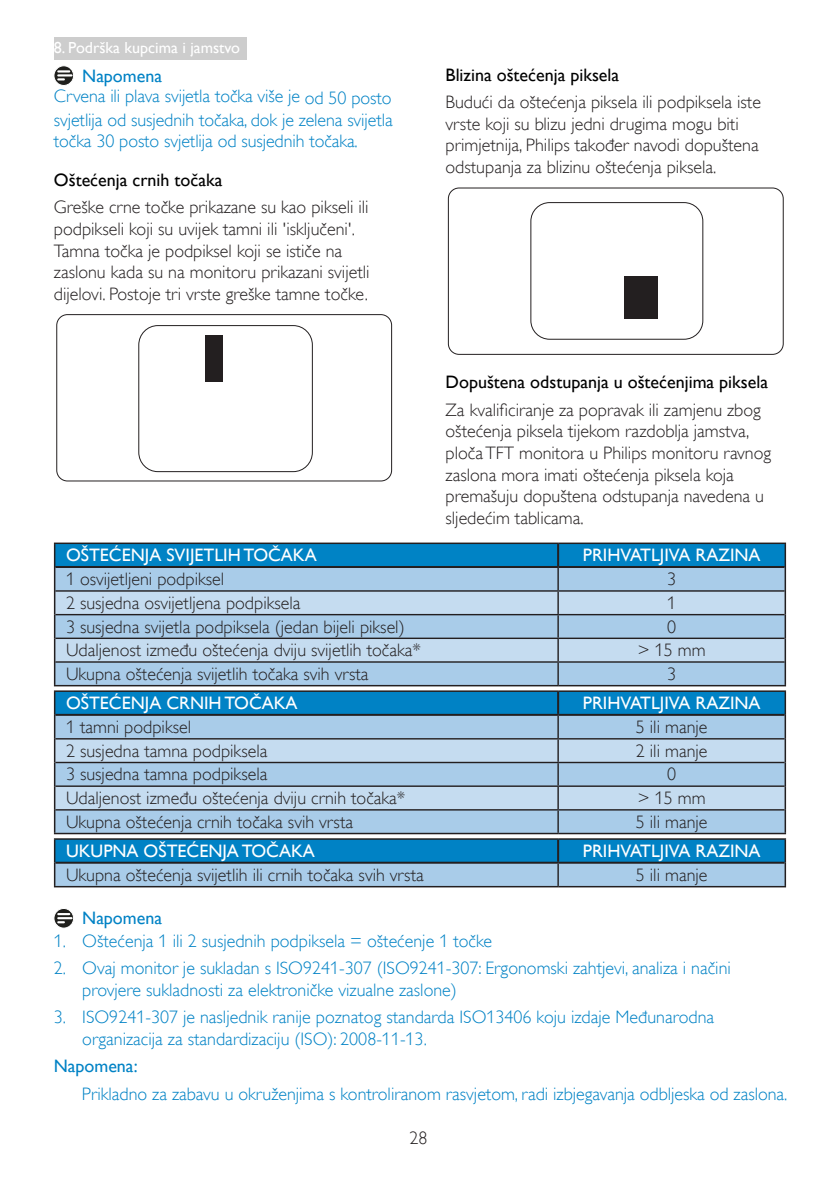
<style>
.page{position:relative;width:840px;height:1191px;background:#fff}
.page>*{position:absolute;margin:0;border:0;box-sizing:border-box;transform-origin:0 0}
.chapter-paragraph{font:18px/21.6px "Gill Sans Alt One WGL Light";color:#231f20}
.Note_body{font:18px/21.6px "Gill Sans Alt One WGL Light";color:#0082c5}
.t1{font:18px "Gill Sans Alt One WGL";color:#fff}
.Heading_3{font:18px "Gill Sans Alt One WGL";color:#000}
.Heading_4_Blue{font:18px "Gill Sans Alt One WGL";color:#0082c5}
.Note_body-2{font:18px "Gill Sans Alt One WGL";color:#0082c5}
.t2{font:16px "Gill Sans Alt One WGL";color:#fff}
</style>
<div class="page">
<div style="left:54px;top:37px;width:193px;height:23px;background:#cdcdcd"></div>
<div style="left:448px;top:188px;width:335px;height:166px;border:1px solid #231f20;border-radius:11px"></div>
<div style="left:530px;top:202px;width:172px;height:137px;border:1px solid #231f20;border-radius:19px"></div>
<div style="left:624px;top:276px;width:33px;height:43px;background:#231f20"></div>
<svg style="left:54px;top:66px;width:20px;height:19px"></svg>
<div style="left:54px;top:66px;width:20px;height:19px;border:1px solid #fff;border-radius:50%"></div>
<svg style="left:58px;top:70px;width:13px;height:10px"></svg>
<div style="left:56px;top:314px;width:335px;height:167px;border:1px solid #231f20;border-radius:11px"></div>
<div style="left:138px;top:325px;width:174px;height:147px;border:1px solid #231f20;border-radius:19px"></div>
<div style="left:205px;top:335px;width:18px;height:46px;background:#231f20"></div>
<hr style="left:54px;top:685px;width:504px;height:1px;background:#231f20">
<hr style="left:558px;top:685px;width:227px;height:1px;background:#231f20">
<hr style="left:54px;top:542px;width:504px;height:2px;background:#231f20">
<hr style="left:558px;top:542px;width:227px;height:2px;background:#231f20">
<svg style="left:54px;top:543px;width:731px;height:142px;background:#90bcda"></svg>
<hr style="left:55px;top:566px;width:503px;height:2px;background:#231f20">
<hr style="left:557px;top:544px;width:2px;height:22px;background:#231f20">
<hr style="left:558px;top:566px;width:226px;height:2px;background:#231f20">
<hr style="left:54px;top:832px;width:504px;height:2px;background:#231f20">
<hr style="left:558px;top:832px;width:227px;height:2px;background:#231f20">
<hr style="left:54px;top:690px;width:504px;height:2px;background:#231f20">
<hr style="left:558px;top:690px;width:227px;height:2px;background:#231f20">
<svg style="left:54px;top:691px;width:731px;height:141px;background:#90bcda"></svg>
<hr style="left:55px;top:714px;width:503px;height:2px;background:#231f20">
<hr style="left:557px;top:692px;width:2px;height:22px;background:#231f20">
<hr style="left:558px;top:714px;width:226px;height:2px;background:#231f20">
<hr style="left:54px;top:886px;width:504px;height:1px;background:#231f20">
<hr style="left:558px;top:886px;width:227px;height:1px;background:#231f20">
<hr style="left:54px;top:838px;width:504px;height:1px;background:#231f20">
<hr style="left:558px;top:838px;width:227px;height:1px;background:#231f20">
<svg style="left:54px;top:839px;width:731px;height:47px;background:#54a2d0"></svg>
<hr style="left:55px;top:861px;width:503px;height:2px;background:#231f20">
<hr style="left:557px;top:839px;width:2px;height:22px;background:#231f20">
<hr style="left:558px;top:861px;width:226px;height:2px;background:#231f20">
<svg style="left:54px;top:908px;width:20px;height:20px"></svg>
<div style="left:54px;top:908px;width:20px;height:20px;border:1px solid #fff;border-radius:50%"></div>
<svg style="left:58px;top:913px;width:13px;height:10px"></svg>
<p class="t2" style="left:54px;top:36px;width:187px">8. Podrška kupcima i jamstvo</p>
<p class="Heading_4_Blue" style="left:82px;top:63px;width:81px">Napomena</p>
<p class="Note_body" style="left:54px;top:84px;width:340px;line-height:23.6px">Crvena ili plava svijetla točka više je od 50 posto svjetlija od susjednih točaka, dok je zelena svijetla</p>
<p class="Note_body" style="left:54px;top:131px;width:305px">točka 30 posto svjetlija od susjednih točaka.</p>
<p class="Heading_3" style="left:54px;top:168px;width:170px">Oštećenja crnih točaka</p>
<p class="chapter-paragraph" style="left:54px;top:196px;width:317px">Greške crne točke prikazane su kao pikseli ili podpikseli koji su uvijek tamni ili 'isključeni'.<br>Tamna točka je podpiksel koji se ističe na zaslonu kada su na monitoru prikazani svijetli dijelovi. Postoje tri vrste greške tamne točke.</p>
<p class="Heading_3" style="left:445px;top:62px;width:175px">Blizina oštećenja piksela</p>
<p class="chapter-paragraph" style="left:445px;top:91px;width:317px">Budući da oštećenja piksela ili podpiksela iste vrste koji su blizu jedni drugima mogu biti primjetnija, Philips također navodi dopuštena odstupanja za blizinu oštećenja piksela.</p>
<p class="Heading_3" style="left:445px;top:370px;width:324px">Dopuštena odstupanja u oštećenjima piksela</p>
<p class="chapter-paragraph" style="left:445px;top:399px;width:327px">Za kvalificiranje za popravak ili zamjenu zbog oštećenja piksela tijekom razdoblja jamstva, pločaTFT monitora u Philips monitoru ravnog zaslona mora imati oštećenja piksela koja premašuju dopuštena odstupanja navedena u sljedećim tablicama.</p>
<p class="t1" style="left:66px;top:543px;width:252px">OŠTEĆENJA SVIJETLIH TOČAKA</p>
<p class="t1" style="left:582px;top:543px;width:179px">PRIHVATLJIVA RAZINA</p>
<p class="chapter-paragraph" style="left:66px;top:568px;width:159px">1 osvijetljeni podpiksel</p>
<p class="chapter-paragraph" style="left:666px;top:568px;width:10px">3</p>
<p class="chapter-paragraph" style="left:66px;top:592px;width:236px">2 susjedna osvijetljena podpiksela</p>
<p class="chapter-paragraph" style="left:666px;top:592px;width:10px">1</p>
<p class="chapter-paragraph" style="left:66px;top:616px;width:340px">3 susjedna svijetla podpiksela (jedan bijeli piksel)</p>
<p class="chapter-paragraph" style="left:666px;top:616px;width:10px">0</p>
<p class="chapter-paragraph" style="left:66px;top:639px;width:356px">Udaljenost između oštećenja dviju svijetlih točaka*</p>
<p class="chapter-paragraph" style="left:637px;top:639px;width:69px">&gt; 15 mm</p>
<p class="chapter-paragraph" style="left:66px;top:663px;width:304px">Ukupna oštećenja svijetlih točaka svih vrsta</p>
<p class="chapter-paragraph" style="left:666px;top:663px;width:10px">3</p>
<p class="t1" style="left:66px;top:690px;width:233px">OŠTEĆENJA CRNIH TOČAKA</p>
<p class="t1" style="left:582px;top:690px;width:179px">PRIHVATLJIVA RAZINA</p>
<p class="chapter-paragraph" style="left:66px;top:716px;width:126px">1 tamni podpiksel</p>
<p class="chapter-paragraph" style="left:635px;top:716px;width:73px">5 ili manje</p>
<p class="chapter-paragraph" style="left:66px;top:740px;width:203px">2 susjedna tamna podpiksela</p>
<p class="chapter-paragraph" style="left:635px;top:740px;width:73px">2 ili manje</p>
<p class="chapter-paragraph" style="left:66px;top:763px;width:203px">3 susjedna tamna podpiksela</p>
<p class="chapter-paragraph" style="left:666px;top:763px;width:10px">0</p>
<p class="chapter-paragraph" style="left:66px;top:787px;width:341px">Udaljenost između oštećenja dviju crnih točaka*</p>
<p class="chapter-paragraph" style="left:637px;top:787px;width:69px">&gt; 15 mm</p>
<p class="chapter-paragraph" style="left:66px;top:811px;width:288px">Ukupna oštećenja crnih točaka svih vrsta</p>
<p class="chapter-paragraph" style="left:635px;top:811px;width:73px">5 ili manje</p>
<p class="t1" style="left:66px;top:838px;width:250px">UKUPNA OŠTEĆENJATOČAKA</p>
<p class="t1" style="left:582px;top:838px;width:179px">PRIHVATLJIVA RAZINA</p>
<p class="chapter-paragraph" style="left:66px;top:864px;width:359px">Ukupna oštećenja svijetlih ili crnih točaka svih vrsta</p>
<p class="chapter-paragraph" style="left:635px;top:864px;width:73px">5 ili manje</p>
<p class="Heading_4_Blue" style="left:82px;top:906px;width:81px">Napomena</p>
<p class="Note_body" style="left:54px;top:930px;width:439px">1. Oštećenja 1 ili 2 susjednih podpiksela = oštećenje 1 točke</p>
<p class="Note_body" style="left:82px;top:957px;width:649px;text-indent:-28px">2. Ovaj monitor je sukladan s ISO9241-307 (ISO9241-307: Ergonomski zahtjevi, analiza i načini provjere sukladnosti za elektroničke vizualne zaslone)</p>
<p class="Note_body" style="left:82px;top:1006px;width:633px;text-indent:-28px">3. ISO9241-307 je nasljednik ranije poznatog standarda ISO13406 koju izdaje Međunarodna organizacija za standardizaciju (ISO): 2008-11-13.</p>
<p class="Note_body-2" style="left:54px;top:1053px;width:85px">Napomena:</p>
<p class="Note_body" style="left:82px;top:1082px;width:706px">Prikladno za zabavu u okruženjima s kontroliranom rasvjetom, radi izbjegavanja odbljeska od zaslona.</p>
<p class="chapter-paragraph" style="left:409px;top:1127px;width:19px">28</p>
</div>
